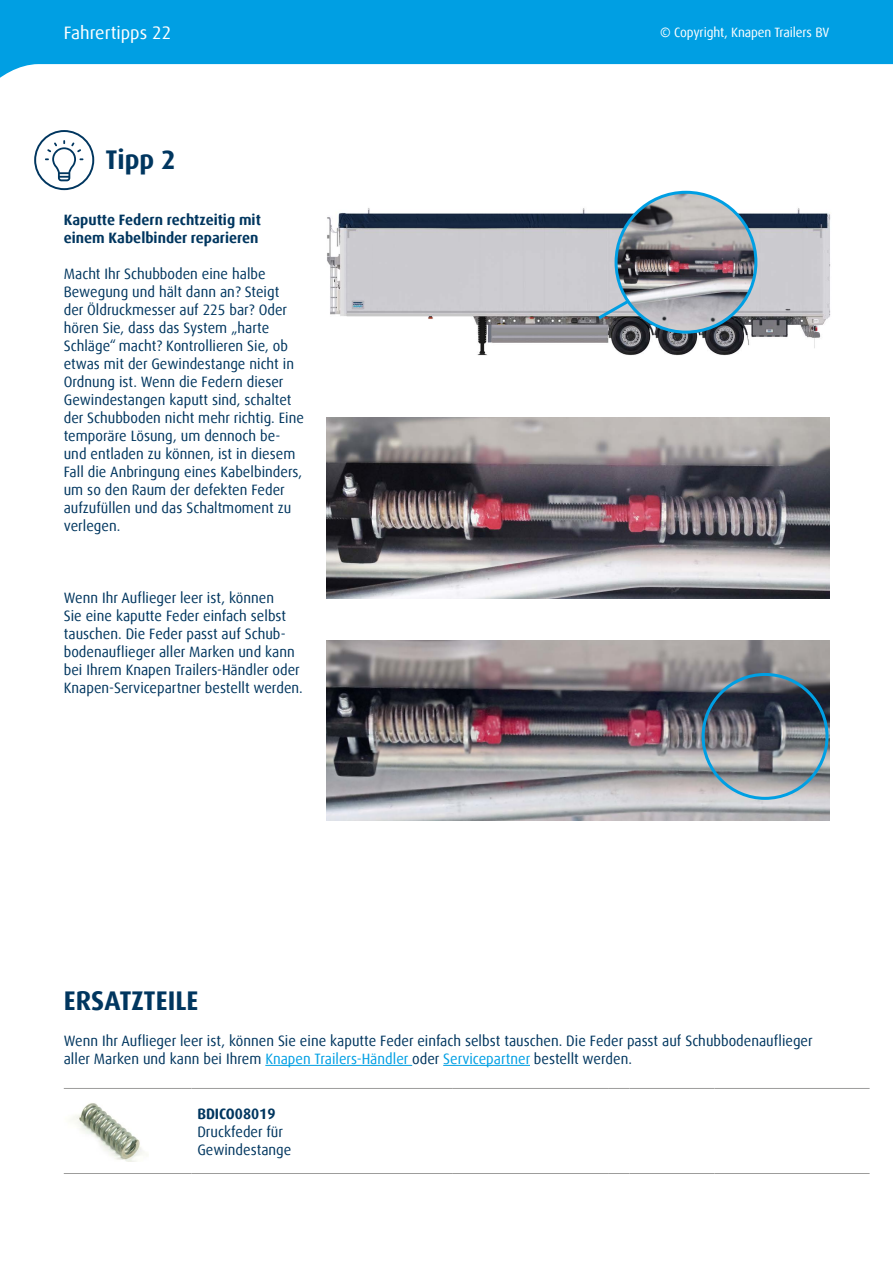
<style>
.page{position:relative;width:893px;height:1263px;background:#fff}
.page>*{position:absolute;margin:0;border:0;box-sizing:border-box;transform-origin:0 0}
.t1{font:700 27px "Dax Offc Pro";color:#00365f;scale:.96 1}
.t2{font:700 27px "Dax";color:#00365f;scale:.96 1}
.t3{font:18px "Dax Offc Pro";color:#fff}
.t4{font:15px/18px "Dax Offc Pro";color:#00365f;scale:.96 1}
.t5{font:700 15px/18px "Dax Offc Pro";color:#00365f;scale:.96 1}
.t6{font:13.5px "Dax Offc Pro";letter-spacing:-.01em;color:#fff;scale:.96 1}
.s1{color:#009fe3}
</style>
<div class="page">
<svg style="left:0;top:0;width:893px;height:78px;fill:#009fe3"></svg>
<svg style="left:34px;top:130px;width:60px;height:60px"></svg>
<img style="left:326px;top:418px;width:503px;height:180px">
<img style="left:326px;top:640px;width:503px;height:181px">
<hr style="left:265px;top:1065px;width:147px;height:1px;background:#009fe3">
<hr style="left:443px;top:1065px;width:87px;height:1px;background:#009fe3">
<hr style="left:64px;top:1088px;width:127px;height:1px;background:#9d9d9c">
<hr style="left:191px;top:1088px;width:262px;height:1px;background:#9d9d9c">
<hr style="left:453px;top:1088px;width:155px;height:1px;background:#9d9d9c">
<svg style="left:608px;top:1088px;width:21px;height:1px"></svg>
<hr style="left:629px;top:1088px;width:85px;height:1px;background:#9d9d9c">
<hr style="left:714px;top:1088px;width:156px;height:1px;background:#9d9d9c">
<hr style="left:64px;top:1173px;width:127px;height:1px;background:#9d9d9c">
<hr style="left:191px;top:1173px;width:262px;height:1px;background:#9d9d9c">
<hr style="left:453px;top:1173px;width:155px;height:1px;background:#9d9d9c">
<svg style="left:608px;top:1173px;width:21px;height:1px"></svg>
<hr style="left:629px;top:1173px;width:85px;height:1px;background:#9d9d9c">
<hr style="left:714px;top:1173px;width:156px;height:1px;background:#9d9d9c">
<img style="left:71px;top:1103px;width:76px;height:58px">
<img style="left:327px;top:200px;width:504px;height:155px">
<img style="left:616px;top:192px;width:140px;height:140px;border-radius:70px">
<div style="left:615px;top:191px;width:142px;height:143px;border:3px solid #009fe3;border-radius:50%"></div>
<svg style="left:595px;top:297px;width:38px;height:25px"></svg>
<div style="left:702px;top:673px;width:126px;height:127px;border:3px solid #009fe3;border-radius:50%"></div>
<p class="t3" style="left:64px;top:21px;width:109px">Fahrertipps 22</p>
<p class="t6" style="left:660px;top:24px;width:177px">© Copyright, Knapen Trailers BV</p>
<h1 class="t2" style="left:105px;top:144px;width:75px">Tipp 2</h1>
<p class="t5" style="left:64px;top:211px;width:207px">Kaputte Federn rechtzeitig mit einem Kabelbinder reparieren</p>
<p class="t4" style="left:64px;top:265px;width:252px">Macht Ihr Schubboden eine halbe Bewegung und hält dann an? Steigt<br>der Öldruckmesser auf 225 bar? Oder hören Sie, dass das System „harte Schläge“ macht? Kontrollieren Sie, ob etwas mit der Gewindestange nicht in Ordnung ist. Wenn die Federn dieser Gewindestangen kaputt sind, schaltet der Schubboden nicht mehr richtig. Eine temporäre Lösung, um dennoch be&shy;und entladen zu können, ist in diesem Fall die Anbringung eines Kabelbinders, um so den Raum der defekten Feder aufzufüllen und das Schaltmoment zu verlegen.</p>
<p class="t4" style="left:64px;top:589px;width:251px">Wenn Ihr Auflieger leer ist, können<br>Sie eine kaputte Feder einfach selbst tauschen. Die Feder passt auf Schub&shy;bodenauflieger aller Marken und kann bei Ihrem Knapen Trailers-Händler oder Knapen-Servicepartner bestellt werden.</p>
<h1 class="t1" style="left:64px;top:983px;width:142px">ERSATZTEILE</h1>
<p class="t4" style="left:64px;top:1032px;width:782px">Wenn Ihr Auflieger leer ist, können Sie eine kaputte Feder einfach selbst tauschen. Die Feder passt auf Schubbodenauflieger aller Marken und kann bei Ihrem <span class="s1">Knapen Trailers-Händler</span> oder <span class="s1">Servicepartner</span> bestellt werden.</p>
<p class="t5" style="left:197px;top:1105px;width:83px">BDICO08019</p>
<p class="t4" style="left:197px;top:1123px;width:99px">Druckfeder für<br>Gewindestange</p>
</div>
